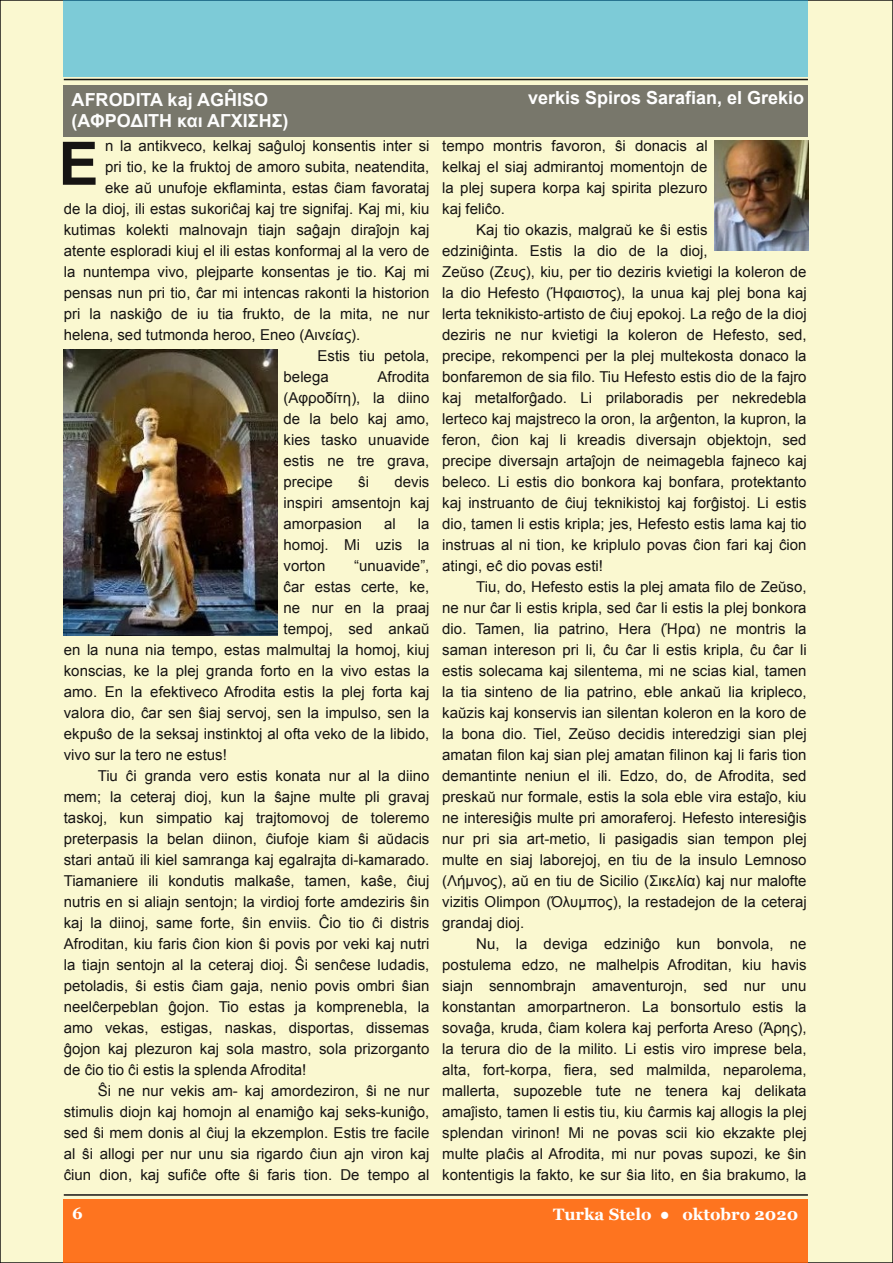
<style>
.page{position:relative;width:893px;height:1263px;background:#faf8d0}
.page>*{position:absolute;margin:0;border:0;box-sizing:border-box;transform-origin:0 0}
.t1{font:700 60px "Arial";color:#161413}
.t2{font:700 18px/21px "Arial";color:#fff}
.t3{font:700 18px "Arial";color:#fff}
.t4{font:700 16.5px "Georgia";color:#fff}
.t5{font:15px/21px "Arial";letter-spacing:.005em;color:#161413;text-align:justify}
</style>
<div class="page">
<div style="left:64px;top:1199px;width:744px;height:64px;background:#fe741f"></div>
<hr style="left:64px;top:1194px;width:744px;height:2px;background:#161413">
<div style="left:64px;top:0;width:744px;height:77px;background:#7dcbd7"></div>
<hr style="left:64px;top:79px;width:744px;height:1px;background:#161413">
<div style="left:64px;top:85px;width:744px;height:51px;background:#78776b"></div>
<img style="left:714px;top:140px;width:95px;height:111px">
<img style="left:64px;top:349px;width:213px;height:286px">
<p class="t2" style="left:72px;top:89px;width:218px">AFRODITA kaj AGĤISO (ΑΦΡΟΔΙΤΗ και ΑΓΧΙΣΗΣ)</p>
<p class="t3" style="left:528px;top:87px;width:278px">verkis Spiros Sarafian, el Grekio</p>
<p class="t5" style="left:105px;top:135px;width:326px">n la antikveco, kelkaj saĝuloj konsentis inter si</p>
<p class="t5" style="left:105px;top:156px;width:326px">pri tio, ke la fruktoj de amoro subita, neatendita,</p>
<p class="t5" style="left:105px;top:177px;width:326px">eke aŭ unufoje ekflaminta, estas ĉiam favorataj</p>
<p class="t5" style="left:64px;top:198px;width:367px">de la dioj, ili estas sukoriĉaj kaj tre signifaj. Kaj mi, kiu</p>
<p class="t5" style="left:64px;top:219px;width:367px">kutimas kolekti malnovajn tiajn saĝajn diraĵojn kaj</p>
<p class="t5" style="left:64px;top:240px;width:367px">atente esploradi kiuj el ili estas konformaj al la vero de</p>
<p class="t5" style="left:64px;top:261px;width:367px">la nuntempa vivo, plejparte konsentas je tio. Kaj mi</p>
<p class="t5" style="left:64px;top:282px;width:367px">pensas nun pri tio, ĉar mi intencas rakonti la historion</p>
<p class="t5" style="left:64px;top:303px;width:367px">pri la naskiĝo de iu tia frukto, de la mita, ne nur</p>
<p class="t5" style="left:64px;top:324px;width:298px">helena, sed tutmonda heroo, Eneo (Αινείας).</p>
<p class="t5" style="left:318px;top:345px;width:113px">Estis tiu petola,</p>
<p class="t5" style="left:284px;top:366px;width:47px">belega</p>
<p class="t5" style="left:442px;top:136px;width:267px">tempo montris favoron, ŝi donacis al kelkaj el siaj admirantoj momentojn de la plej supera korpa kaj spirita plezuro kaj feliĉo.</p>
<p class="t5" style="left:442px;top:220px;width:366px;text-align:left;text-indent:34px">Kaj tio okazis, malgraŭ ke ŝi estis<br>edziniĝinta. Estis la dio de la dioj,<br>Zeŭso (Ζευς), kiu, per tio deziris kvietigi la koleron de la dio Hefesto (Ήφαιστος), la unua kaj plej bona kaj lerta teknikisto-artisto de ĉiuj epokoj. La reĝo de la dioj deziris ne nur kvietigi la koleron de Hefesto, sed, precipe, rekompenci per la plej multekosta donaco la bonfaremon de sia filo. Tiu Hefesto estis dio de la fajro kaj metalforĝado. Li prilaboradis per nekredebla lerteco kaj majstreco la oron, la arĝenton, la kupron, la feron, ĉion kaj li kreadis diversajn objektojn, sed precipe diversajn artaĵojn de neimagebla fajneco kaj beleco. Li estis dio bonkora kaj bonfara, protektanto kaj instruanto de ĉiuj teknikistoj kaj forĝistoj. Li estis dio, tamen li estis kripla; jes, Hefesto estis lama kaj tio instruas al ni tion, ke kriplulo povas ĉion fari kaj ĉion atingi, eĉ dio povas esti!</p>
<p class="t5" style="left:442px;top:577px;width:366px;text-indent:34px">Tiu, do, Hefesto estis la plej amata filo de Zeŭso, ne nur ĉar li estis kripla, sed ĉar li estis la plej bonkora dio. Tamen, lia patrino, Hera (Ήρα) ne montris la saman intereson pri li, ĉu ĉar li estis kripla, ĉu ĉar li estis solecama kaj silentema, mi ne scias kial, tamen la tia sinteno de lia patrino, eble ankaŭ lia kripleco, kaŭzis kaj konservis ian silentan koleron en la koro de la bona dio. Tiel, Zeŭso decidis interedzigi sian plej amatan filon kaj sian plej amatan filinon kaj li faris tion demantinte neniun el ili. Edzo, do, de Afrodita, sed preskaŭ nur formale, estis la sola eble vira estaĵo, kiu ne interesiĝis multe pri amoraferoj. Hefesto interesiĝis nur pri sia art-metio, li pasigadis sian tempon plej multe en siaj laborejoj, en tiu de la insulo Lemnoso (Λήμνος), aŭ en tiu de Sicilio (Σικελία) kaj nur malofte vizitis Olimpon (Όλυμπος), la restadejon de la ceteraj grandaj dioj.</p>
<p class="t5" style="left:442px;top:934px;width:366px;text-indent:34px">Nu, la deviga edziniĝo kun bonvola, ne postulema edzo, ne malhelpis Afroditan, kiu havis siajn sennombrajn amaventurojn, sed nur unu konstantan amorpartneron. La bonsortulo estis la sovaĝa, kruda, ĉiam kolera kaj perforta Areso (Άρης), la terura dio de la milito. Li estis viro imprese bela, alta, fort-korpa, fiera, sed malmilda, neparolema, mallerta, supozeble tute ne tenera kaj delikata amaĵisto, tamen li estis tiu, kiu ĉarmis kaj allogis la plej splendan virinon! Mi ne povas scii kio ekzakte plej multe plaĉis al Afrodita, mi nur povas supozi, ke ŝin kontentigis la fakto, ke sur ŝia lito, en ŝia brakumo, la</p>
<h1 class="t1" style="left:59px;top:130px;width:41px">E</h1>
<p class="t5" style="left:284px;top:366px;width:147px;text-indent:94px">Afrodita (Αφροδίτη), la diino de la belo kaj amo, kies tasko unuavide estis ne tre grava, precipe</p>
<p class="t5" style="left:358px;top:471px;width:12px">ŝi</p>
<p class="t5" style="left:284px;top:471px;width:147px;text-indent:111px">devis inspiri amsentojn kaj amorpasion</p>
<p class="t5" style="left:284px;top:513px;width:147px;text-indent:134px">la homoj. Mi uzis la vorton</p>
<p class="t5" style="left:384px;top:513px;width:13px">al</p>
<p class="t5" style="left:354px;top:555px;width:77px">“unuavide”,</p>
<p class="t5" style="left:284px;top:576px;width:147px">ĉar estas certe, ke,</p>
<p class="t5" style="left:284px;top:597px;width:147px">ne nur en la praaj</p>
<p class="t5" style="left:284px;top:618px;width:147px">tempoj, sed ankaŭ</p>
<p class="t5" style="left:64px;top:639px;width:367px">en la nuna nia tempo, estas malmultaj la homoj, kiuj</p>
<p class="t5" style="left:64px;top:660px;width:367px">konscias, ke la plej granda forto en la vivo estas la</p>
<p class="t5" style="left:64px;top:681px;width:367px">amo. En la efektiveco Afrodita estis la plej forta kaj</p>
<p class="t5" style="left:64px;top:702px;width:367px">valora dio, ĉar sen ŝiaj servoj, sen la impulso, sen la</p>
<p class="t5" style="left:64px;top:723px;width:367px">ekpuŝo de la seksaj instinktoj al ofta veko de la libido,</p>
<p class="t5" style="left:64px;top:744px;width:165px">vivo sur la tero ne estus!</p>
<p class="t5" style="left:98px;top:765px;width:333px">Tiu ĉi granda vero estis konata nur al la diino</p>
<p class="t5" style="left:64px;top:786px;width:367px">mem; la ceteraj dioj, kun la ŝajne multe pli gravaj</p>
<p class="t5" style="left:64px;top:807px;width:367px">taskoj, kun simpatio kaj trajtomovoj de toleremo</p>
<p class="t5" style="left:64px;top:828px;width:367px">preterpasis la belan diinon, ĉiufoje kiam ŝi aŭdacis</p>
<p class="t5" style="left:64px;top:849px;width:367px">stari antaŭ ili kiel samranga kaj egalrajta di-kamarado.</p>
<p class="t5" style="left:64px;top:870px;width:367px">Tiamaniere ili kondutis malkaŝe, tamen, kaŝe, ĉiuj</p>
<p class="t5" style="left:64px;top:891px;width:367px">nutris en si aliajn sentojn; la virdioj forte amdeziris ŝin</p>
<p class="t5" style="left:64px;top:912px;width:367px">kaj la diinoj, same forte, ŝin enviis. Ĉio tio ĉi distris</p>
<p class="t5" style="left:64px;top:933px;width:367px">Afroditan, kiu faris ĉion kion ŝi povis por veki kaj nutri</p>
<p class="t5" style="left:64px;top:954px;width:367px">la tiajn sentojn al la ceteraj dioj. Ŝi senĉese ludadis,</p>
<p class="t5" style="left:64px;top:975px;width:367px">petoladis, ŝi estis ĉiam gaja, nenio povis ombri ŝian</p>
<p class="t5" style="left:64px;top:996px;width:367px">neelĉerpeblan ĝojon. Tio estas ja komprenebla, la</p>
<p class="t5" style="left:64px;top:1017px;width:367px">amo vekas, estigas, naskas, disportas, dissemas</p>
<p class="t5" style="left:64px;top:1038px;width:367px">ĝojon kaj plezuron kaj sola mastro, sola prizorganto</p>
<p class="t5" style="left:64px;top:1059px;width:244px">de ĉio tio ĉi estis la splenda Afrodita!</p>
<p class="t5" style="left:98px;top:1080px;width:333px">Ŝi ne nur vekis am- kaj amordeziron, ŝi ne nur</p>
<p class="t5" style="left:64px;top:1101px;width:367px">stimulis diojn kaj homojn al enamiĝo kaj seks-kuniĝo,</p>
<p class="t5" style="left:64px;top:1122px;width:367px">sed ŝi mem donis al ĉiuj la ekzemplon. Estis tre facile</p>
<p class="t5" style="left:64px;top:1143px;width:367px">al ŝi allogi per nur unu sia rigardo ĉiun ajn viron kaj</p>
<p class="t5" style="left:64px;top:1164px;width:367px">ĉiun dion, kaj sufiĉe ofte ŝi faris tion. De tempo al</p>
<p class="t4" style="left:72px;top:1204px;width:12px">6</p>
<p class="t4" style="left:553px;top:1204px;width:247px">Turka Stelo ● oktobro 2020</p>
</div>
